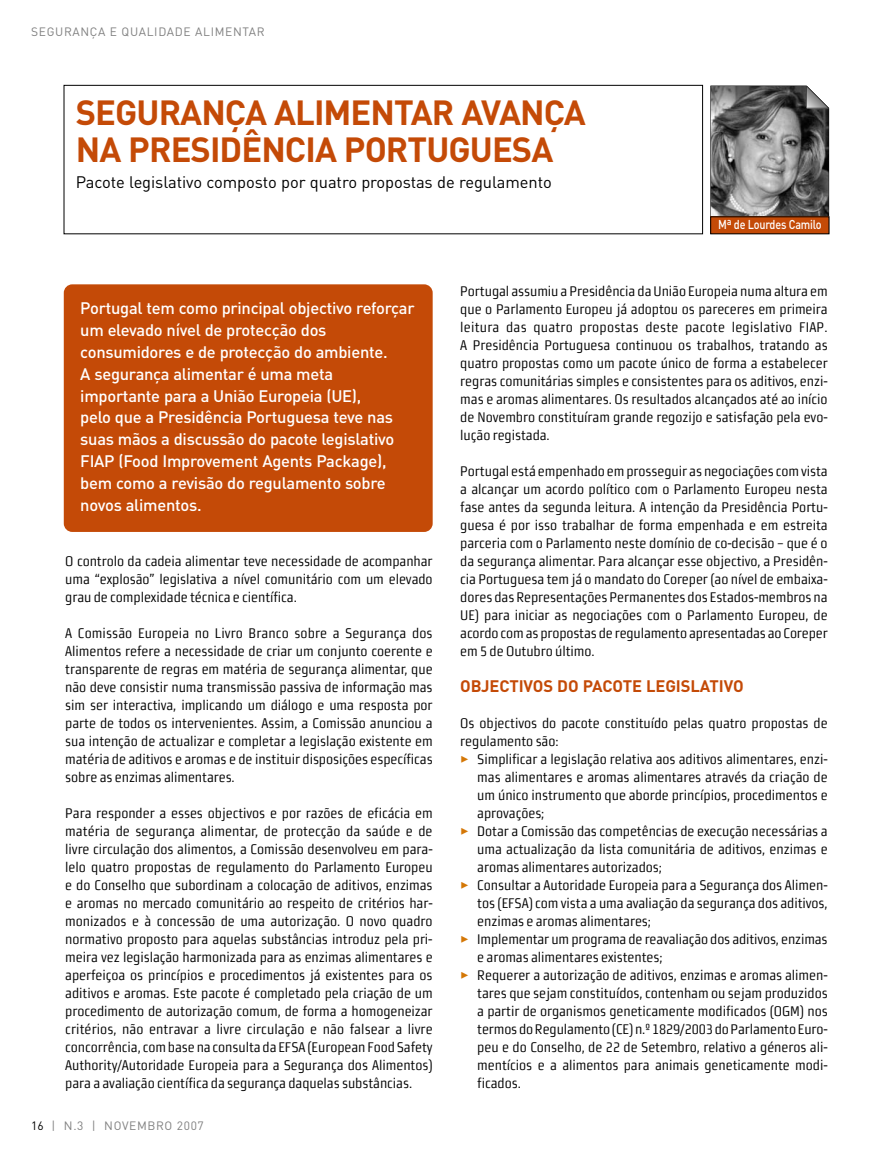
<style>
.page{position:relative;width:893px;height:1149px;background:#fff}
.page>*{position:absolute;margin:0;border:0;box-sizing:border-box;transform-origin:0 0}
.t1{font:700 34.5px/37.5px "DIN";letter-spacing:-.025em;color:#c44a07}
.t2{font:500 16.5px/21.9px "DIN";letter-spacing:-.015em;color:#fff}
.t3{font:16.5px "DIN";letter-spacing:-.005em;color:#000}
.t4{font:700 16.5px "DIN";letter-spacing:-.005em;color:#c44a07}
.t5{font:13.95px/18px "Morgan Sn Cn Lining";letter-spacing:-.005em;color:#000;text-align:justify}
.t6{font:500 12.75px "DIN";letter-spacing:-.02em;color:#fff;scale:.85 1}
.t7{font:12px "DIN";letter-spacing:.05em;color:#808080}
.s1{color:#000}
.s2{color:#d47706}
</style>
<div class="page">
<div style="left:64px;top:85px;width:639px;height:149px;border:1px solid #000"></div>
<svg style="left:710px;top:85px;width:119px;height:149px;background:#7c6f68"></svg>
<div style="left:64px;top:284px;width:369px;height:247px;background:#c44a07;border-radius:9px"></div>
<p class="t7" style="left:31px;top:28px;width:235px">SEGURANÇA E QUALIDADE ALIMENTAR</p>
<h1 class="t1" style="left:76px;top:98px;width:512px">SEGURANÇA ALIMENTAR AVANÇA<br>NA PRESIDÊNCIA PORTUGUESA</h1>
<p class="t3" style="left:76px;top:176px;width:477px">Pacote legislativo composto por quatro propostas de regulamento</p>
<p class="t6" style="left:718px;top:220px;width:123px">Mª de Lourdes Camilo</p>
<p class="t2" style="left:80px;top:299px;width:336px">Portugal tem como principal objectivo reforçar um elevado nível de protecção dos consumidores e de protecção do ambiente.<br>A segurança alimentar é uma meta importante para a União Europeia (UE),<br>pelo que a Presidência Portuguesa teve nas suas mãos a discussão do pacote legislativo FIAP (Food Improvement Agents Package), bem como a revisão do regulamento sobre novos alimentos.</p>
<p class="t5" style="left:65px;top:553px;width:369px">O controlo da cadeia alimentar teve necessidade de acompanhar uma “explosão” legislativa a nível comunitário com um elevado grau de complexidade técnica e científica.</p>
<p class="t5" style="left:65px;top:625px;width:369px">A Comissão Europeia no Livro Branco sobre a Segurança dos Alimentos refere a necessidade de criar um conjunto coerente e transparente de regras em matéria de segurança alimentar, que não deve consistir numa transmissão passiva de informação mas sim ser interactiva, implicando um diálogo e uma resposta por parte de todos os intervenientes. Assim, a Comissão anunciou a sua intenção de actualizar e completar a legislação existente em matéria de aditivos e aromas e de instituir disposições específicas sobre as enzimas alimentares.</p>
<p class="t5" style="left:65px;top:805px;width:369px">Para responder a esses objectivos e por razões de eficácia em matéria de segurança alimentar, de protecção da saúde e de livre circulação dos alimentos, a Comissão desenvolveu em para&shy;lelo quatro propostas de regulamento do Parlamento Europeu e do Conselho que subordinam a colocação de aditivos, enzimas e aromas no mercado comunitário ao respeito de critérios har&shy;monizados e à concessão de uma autorização. O novo quadro normativo proposto para aquelas substâncias introduz pela pri&shy;meira vez legislação harmonizada para as enzimas alimentares e aperfeiçoa os princípios e procedimentos já existentes para os aditivos e aromas. Este pacote é completado pela criação de um procedimento de autorização comum, de forma a homogeneizar critérios, não entravar a livre circulação e não falsear a livre concorrência, com base na consulta da EFSA (European Food Safety Authority/Autoridade Europeia para a Segurança dos Alimentos) para a avaliação científica da segurança daquelas substâncias.</p>
<p class="t7" style="left:31px;top:1121px;width:174px"><span class="s1">16</span> | N.3 | NOVEMBRO 2007</p>
<p class="t5" style="left:460px;top:283px;width:369px">Portugal assumiu a Presidência da União Europeia numa altura em que o Parlamento Europeu já adoptou os pareceres em primeira leitura das quatro propostas deste pacote legislativo FIAP.<br>A Presidência Portuguesa continuou os trabalhos, tratando as quatro propostas como um pacote único de forma a estabelecer regras comunitárias simples e consistentes para os aditivos, enzi&shy;mas e aromas alimentares. Os resultados alcançados até ao início de Novembro constituíram grande regozijo e satisfação pela evo&shy;lução registada.</p>
<p class="t5" style="left:460px;top:463px;width:369px">Portugal está empenhado em prosseguir as negociações com vista a alcançar um acordo político com o Parlamento Europeu nesta fase antes da segunda leitura. A intenção da Presidência Portu&shy;guesa é por isso trabalhar de forma empenhada e em estreita parceria com o Parlamento neste domínio de co-decisão – que é o da segurança alimentar. Para alcançar esse objectivo, a Presidên&shy;cia Portuguesa tem já o mandato do Coreper (ao nível de embaixa&shy;dores das Representações Permanentes dos Estados-membros na UE) para iniciar as negociações com o Parlamento Europeu, de acordo com as propostas de regulamento apresentadas ao Coreper em 5 de Outubro último.</p>
<p class="t4" style="left:460px;top:680px;width:285px">OBJECTIVOS DO PACOTE LEGISLATIVO</p>
<p class="t5" style="left:460px;top:715px;width:369px">Os objectivos do pacote constituído pelas quatro propostas de regulamento são:</p>
<p class="t5" style="left:477px;top:751px;width:352px;text-indent:-17px"><span class="s2">✓</span> Simplificar a legislação relativa aos aditivos alimentares, enzi&shy;mas alimentares e aromas alimentares através da criação de um único instrumento que aborde princípios, procedimentos e aprovações;</p>
<p class="t5" style="left:477px;top:823px;width:352px;text-indent:-17px"><span class="s2">✓</span> Dotar a Comissão das competências de execução necessárias a uma actualização da lista comunitária de aditivos, enzimas e aromas alimentares autorizados;</p>
<p class="t5" style="left:477px;top:877px;width:352px;text-indent:-17px"><span class="s2">✓</span> Consultar a Autoridade Europeia para a Segurança dos Alimen&shy;tos (EFSA) com vista a uma avaliação da segurança dos aditivos, enzimas e aromas alimentares;</p>
<p class="t5" style="left:477px;top:931px;width:352px;text-indent:-17px"><span class="s2">✓</span> Implementar um programa de reavaliação dos aditivos, enzimas e aromas alimentares existentes;</p>
<p class="t5" style="left:477px;top:967px;width:352px;text-indent:-17px"><span class="s2">✓</span> Requerer a autorização de aditivos, enzimas e aromas alimen&shy;tares que sejam constituídos, contenham ou sejam produzidos a partir de organismos geneticamente modificados (OGM) nos termos do Regulamento (CE) n.º 1829/2003 do Parlamento Euro&shy;peu e do Conselho, de 22 de Setembro, relativo a géneros ali&shy;mentícios e a alimentos para animais geneticamente modi&shy;ficados.</p>
</div>
